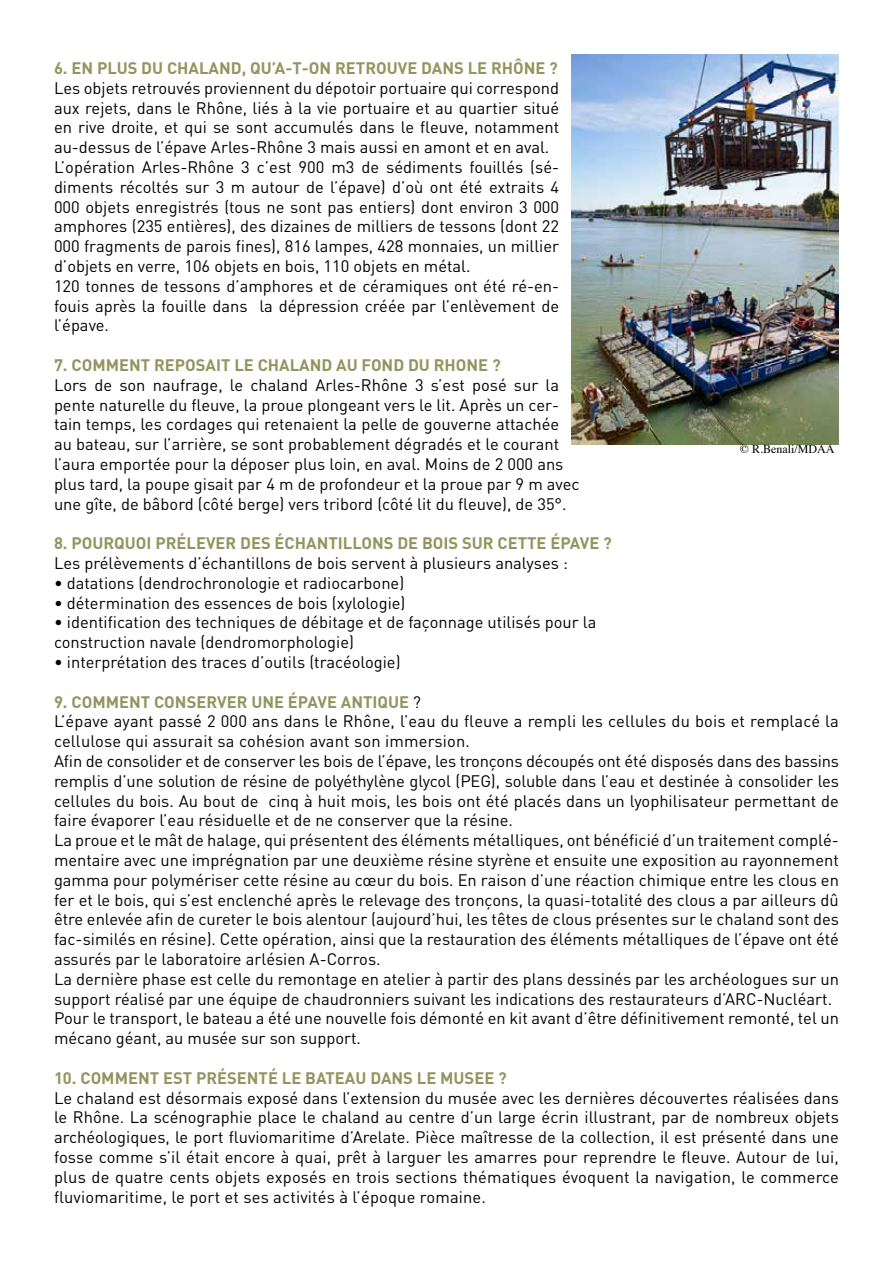
<style>
.page{position:relative;width:893px;height:1263px;background:#fff}
.page>*{position:absolute;margin:0;border:0;box-sizing:border-box;transform-origin:0 0}
.t1{font:16.5px/19.8px "DIN";color:#000}
.t2{font:700 16.5px "DIN";color:#959460}
.t3{font:12px "Times";color:#000}
.s1{font-weight:700;color:#959460}
</style>
<div class="page">
<img style="left:572px;top:54px;width:267px;height:390px">
<p class="t2" style="left:54px;top:57px;width:505px">6. EN PLUS DU CHALAND, QU’A-T-ON RETROUVE DANS LE RHÔNE ?</p>
<p class="t1" style="left:54px;top:78px;width:507px">Les objets retrouvés proviennent du dépotoir portuaire qui correspond aux rejets, dans le Rhône, liés à la vie portuaire et au quartier situé en rive droite, et qui se sont accumulés dans le fleuve, notamment au-dessus de l’épave Arles-Rhône 3 mais aussi en amont et en aval.<br>L’opération Arles-Rhône 3 c’est 900 m3 de sédiments fouillés (sé&shy;diments récoltés sur 3 m autour de l’épave) d’où ont été extraits 4<br>000 objets enregistrés (tous ne sont pas entiers) dont environ 3 000 amphores (235 entières), des dizaines de milliers de tessons (dont 22<br>000 fragments de parois fines), 816 lampes, 428 monnaies, un millier d’objets en verre, 106 objets en bois, 110 objets en métal.<br>120 tonnes de tessons d’amphores et de céramiques ont été ré-en&shy;fouis après la fouille dans la dépression créée par l’enlèvement de l’épave.</p>
<p class="t2" style="left:54px;top:354px;width:448px">7. COMMENT REPOSAIT LE CHALAND AU FOND DU RHONE ?</p>
<p class="t1" style="left:54px;top:375px;width:527px">Lors de son naufrage, le chaland Arles-Rhône 3 s’est posé sur la pente naturelle du fleuve, la proue plongeant vers le lit. Après un cer&shy;tain temps, les cordages qui retenaient la pelle de gouverne attachée au bateau, sur l’arrière, se sont probablement dégradés et le courant l’aura emportée pour la déposer plus loin, en aval. Moins de 2 000 ans plus tard, la poupe gisait par 4 m de profondeur et la proue par 9 m avec une gîte, de bâbord (côté berge) vers tribord (côté lit du fleuve), de 35°.</p>
<p class="t2" style="left:54px;top:532px;width:559px">8. POURQUOI PRÉLEVER DES ÉCHANTILLONS DE BOIS SUR CETTE ÉPAVE ?</p>
<p class="t1" style="left:54px;top:553px;width:515px">Les prélèvements d’échantillons de bois servent à plusieurs analyses :</p>
<p class="t1" style="left:54px;top:573px;width:352px">• datations (dendrochronologie et radiocarbone)</p>
<p class="t1" style="left:54px;top:592px;width:353px">• détermination des essences de bois (xylologie)</p>
<p class="t1" style="left:54px;top:612px;width:544px">• identification des techniques de débitage et de façonnage utilisés pour la construction navale (dendromorphologie)</p>
<p class="t1" style="left:54px;top:652px;width:348px">• interprétation des traces d’outils (tracéologie)</p>
<p class="t1" style="left:54px;top:691px;width:786px"><span class="s1">9. COMMENT CONSERVER UNE ÉPAVE ANTIQUE</span> ?<br>L’épave ayant passé 2 000 ans dans le Rhône, l’eau du fleuve a rempli les cellules du bois et remplacé la cellulose qui assurait sa cohésion avant son immersion.<br>Afin de consolider et de conserver les bois de l’épave, les tronçons découpés ont été disposés dans des bassins remplis d’une solution de résine de polyéthylène glycol (PEG), soluble dans l’eau et destinée à consolider les cellules du bois. Au bout de cinq à huit mois, les bois ont été placés dans un lyophilisateur permettant de faire évaporer l’eau résiduelle et de ne conserver que la résine.<br>La proue et le mât de halage, qui présentent des éléments métalliques, ont bénéficié d’un traitement complé&shy;mentaire avec une imprégnation par une deuxième résine styrène et ensuite une exposition au rayonnement gamma pour polymériser cette résine au cœur du bois. En raison d’une réaction chimique entre les clous en fer et le bois, qui s’est enclenché après le relevage des tronçons, la quasi-totalité des clous a par ailleurs dû être enlevée afin de cureter le bois alentour (aujourd’hui, les têtes de clous présentes sur le chaland sont des fac-similés en résine). Cette opération, ainsi que la restauration des éléments métalliques de l’épave ont été assurés par le laboratoire arlésien A-Corros.<br>La dernière phase est celle du remontage en atelier à partir des plans dessinés par les archéologues sur un support réalisé par une équipe de chaudronniers suivant les indications des restaurateurs d’ARC-Nucléart.<br>Pour le transport, le bateau a été une nouvelle fois démonté en kit avant d’être définitivement remonté, tel un mécano géant, au musée sur son support.</p>
<p class="t2" style="left:54px;top:1067px;width:454px">10. COMMENT EST PRÉSENTÉ LE BATEAU DANS LE MUSEE ?</p>
<p class="t1" style="left:54px;top:1087px;width:786px;text-align:justify">Le chaland est désormais exposé dans l’extension du musée avec les dernières découvertes réalisées dans le Rhône. La scénographie place le chaland au centre d’un large écrin illustrant, par de nombreux objets archéologiques, le port fluviomaritime d’Arelate. Pièce maîtresse de la collection, il est présenté dans une fosse comme s’il était encore à quai, prêt à larguer les amarres pour reprendre le fleuve. Autour de lui, plus de quatre cents objets exposés en trois sections thématiques évoquent la navigation, le commerce fluviomaritime, le port et ses activités à l’époque romaine.</p>
<p class="t3" style="left:740px;top:438px;width:96px">© R.Benali/MDAA</p>
</div>
